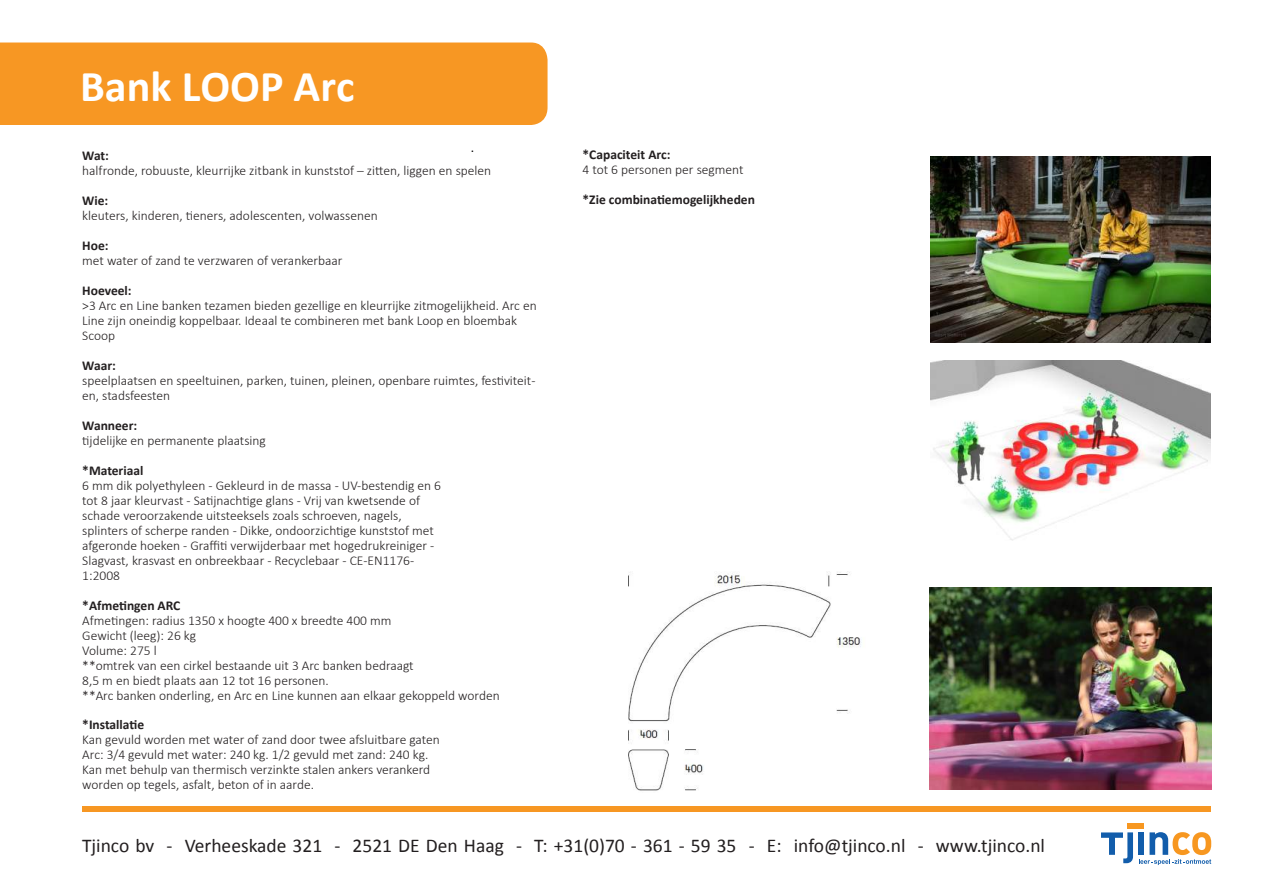
<style>
.page{position:relative;width:1263px;height:893px;background:#fff}
.page>*{position:absolute;margin:0;border:0;box-sizing:border-box;transform-origin:0 0}
.t1{font:700 44.1px "Calibri";color:#fff}
.t2{font:19.5px "Calibri";color:#231f20}
.t3{font:300 13.5px/15px "Calibri";color:#231f20}
.t4{font:700 13.5px "Calibri";color:#231f20}
.t5{font:13.5px "Calibri";color:#000}
</style>
<div class="page">
<div style="left:0;top:43px;width:548px;height:82px;background:#f79723"></div>
<div style="left:82px;top:806px;width:1129px;height:6px;background:#f79723"></div>
<svg style="left:1101px;top:832px;width:32px;height:31px"></svg>
<div style="left:1138px;top:832px;width:6px;height:23px;background:#125dab"></div>
<div style="left:1127px;top:823px;width:17px;height:6px;background:#f79720"></div>
<svg style="left:1139px;top:832px;width:72px;height:33px"></svg>
<img style="left:628px;top:571px;width:234px;height:220px">
<img style="left:931px;top:156px;width:279px;height:186px">
<img style="left:931px;top:361px;width:279px;height:180px">
<img style="left:930px;top:587px;width:281px;height:202px">
<h1 class="t1" style="left:80px;top:58px;width:276px">Bank LOOP Arc</h1>
<p class="t5" style="left:471px;top:139px;width:5px">.</p>
<p class="t4" style="left:82px;top:146px;width:28px">Wat:</p>
<p class="t3" style="left:82px;top:162px;width:410px">halfronde, robuuste, kleurrijke zitbank in kunststof – zitten, liggen en spelen</p>
<p class="t4" style="left:82px;top:191px;width:28px">Wie:</p>
<p class="t3" style="left:82px;top:207px;width:297px">kleuters, kinderen, tieners, adolescenten, volwassenen</p>
<p class="t4" style="left:82px;top:236px;width:28px">Hoe:</p>
<p class="t3" style="left:82px;top:252px;width:262px">met water of zand te verzwaren of verankerbaar</p>
<p class="t4" style="left:82px;top:281px;width:51px">Hoeveel:</p>
<p class="t3" style="left:82px;top:297px;width:456px">&gt;3 Arc en Line banken tezamen bieden gezellige en kleurrijke zitmogelijkheid. Arc en<br>Line zijn oneindig koppelbaar. Ideaal te combineren met bank Loop en bloembak<br>Scoop</p>
<p class="t4" style="left:82px;top:356px;width:35px">Waar:</p>
<p class="t3" style="left:82px;top:372px;width:455px">speelplaatsen en speeltuinen, parken, tuinen, pleinen, openbare ruimtes, festiviteit&shy;en, stadsfeesten</p>
<p class="t4" style="left:82px;top:416px;width:57px">Wanneer:</p>
<p class="t3" style="left:82px;top:432px;width:185px">tijdelijke en permanente plaatsing</p>
<p class="t4" style="left:82px;top:461px;width:63px">*Materiaal</p>
<p class="t3" style="left:82px;top:477px;width:360px">6 mm dik polyethyleen - Gekleurd in de massa - UV-bestendig en 6 tot 8 jaar kleurvast - Satijnachtige glans - Vrij van kwetsende of schade veroorzakende uitsteeksels zoals schroeven, nagels, splinters of scherpe randen - Dikke, ondoorzichtige kunststof met afgeronde hoeken - Graffiti verwijderbaar met hogedrukreiniger - Slagvast, krasvast en onbreekbaar - Recyclebaar - CE-EN1176- 1:2008</p>
<p class="t4" style="left:82px;top:596px;width:100px">*Afmetingen ARC</p>
<p class="t3" style="left:82px;top:612px;width:419px">Afmetingen: radius 1350 x hoogte 400 x breedte 400 mm<br>Gewicht (leeg): 26 kg<br>Volume: 275 l<br>**omtrek van een cirkel bestaande uit 3 Arc banken bedraagt<br>8,5 m en biedt plaats aan 12 tot 16 personen.<br>**Arc banken onderling, en Arc en Line kunnen aan elkaar gekoppeld worden</p>
<p class="t4" style="left:82px;top:716px;width:63px">*Installatie</p>
<p class="t3" style="left:82px;top:732px;width:359px">Kan gevuld worden met water of zand door twee afsluitbare gaten Arc: 3/4 gevuld met water: 240 kg. 1/2 gevuld met zand: 240 kg.<br>Kan met behulp van thermisch verzinkte stalen ankers verankerd worden op tegels, asfalt, beton of in aarde.</p>
<p class="t4" style="left:583px;top:146px;width:89px">*Capaciteit Arc:</p>
<p class="t3" style="left:583px;top:162px;width:162px">4 tot 6 personen per segment</p>
<p class="t4" style="left:583px;top:191px;width:174px">*Zie combinatiemogelijkheden</p>
<h2 class="t2" style="left:82px;top:833px;width:964px">Tjinco bv - Verheeskade 321 - 2521 DE Den Haag - T: +31(0)70 - 361 - 59 35 - E: info@tjinco.nl - www.tjinco.nl</h2>
</div>
